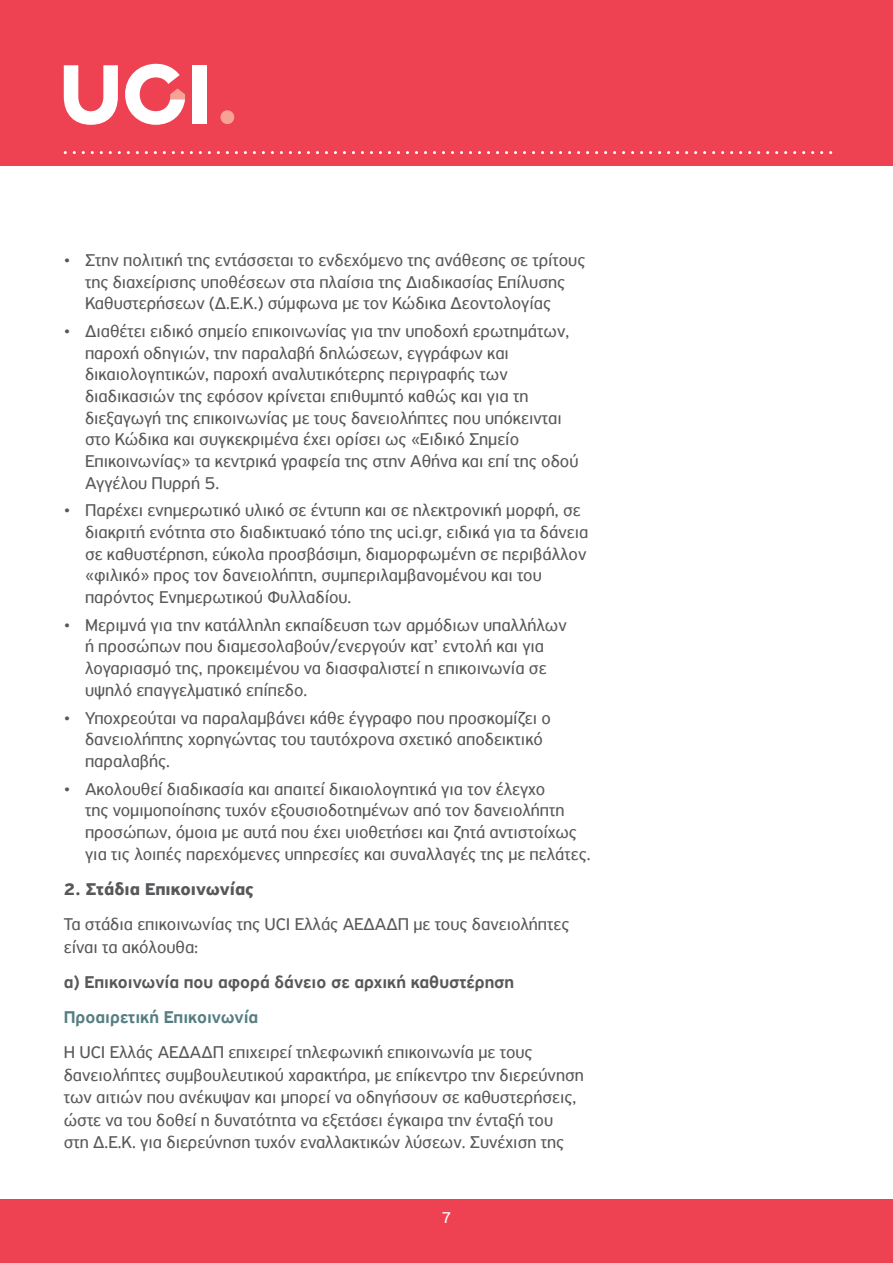
<style>
.page{position:relative;width:893px;height:1263px;background:#fff}
.page>*{position:absolute;margin:0;border:0;box-sizing:border-box;transform-origin:0 0}
.Bullet_text{font:18px/21.6px "PF Highway Sans Pro";color:#57585a}
.Text{font:18px/22.5px "PF Highway Sans Pro";color:#57585a}
.Title_4{font:500 18px "PF Highway Sans Pro";color:#57585a}
.Title_5{font:500 18px "PF Highway Sans Pro";color:#567e82}
.Text-2{font:700 18px "PF Highway Sans Pro";color:#57585a}
.t1{font:16.5px "PF Highway Sans Pro";color:#fff}
</style>
<div class="page">
<div style="left:0;top:0;width:893px;height:166px;background:#ee4252"></div>
<svg style="left:64px;top:151px;width:768px;height:3px"></svg>
<div style="left:0;top:1199px;width:893px;height:64px;background:#ee4252"></div>
<svg style="left:64px;top:65px;width:54px;height:60px"></svg>
<svg style="left:125px;top:64px;width:60px;height:61px"></svg>
<div style="left:192px;top:65px;width:15px;height:59px;background:#fff"></div>
<div style="left:220px;top:110px;width:14px;height:14px;background:#f7a297;border-radius:50%"></div>
<p class="Bullet_text" style="left:85px;top:249px;width:502px;text-indent:-21px">• Στην πολιτική της εντάσσεται το ενδεχόμενο της ανάθεσης σε τρίτους της διαχείρισης υποθέσεων στα πλαίσια της Διαδικασίας Επίλυσης<br>Καθυστερήσεων (Δ.Ε.Κ.) σύμφωνα με τον Κώδικα Δεοντολογίας</p>
<p class="Bullet_text" style="left:85px;top:320px;width:495px;text-indent:-21px">• Διαθέτει ειδικό σημείο επικοινωνίας για την υποδοχή ερωτημάτων, παροχή οδηγιών, την παραλαβή δηλώσεων, εγγράφων και δικαιολογητικών, παροχή αναλυτικότερης περιγραφής των διαδικασιών της εφόσον κρίνεται επιθυμητό καθώς και για τη διεξαγωγή της επικοινωνίας με τους δανειολήπτες που υπόκεινται στο Κώδικα και συγκεκριμένα έχει ορίσει ως «Ειδικό Σημείο Επικοινωνίας» τα κεντρικά γραφεία της στην Αθήνα και επί της οδού Αγγέλου Πυρρή 5.</p>
<p class="Bullet_text" style="left:85px;top:500px;width:505px;text-indent:-21px">• Παρέχει ενημερωτικό υλικό σε έντυπη και σε ηλεκτρονική μορφή, σε διακριτή ενότητα στο διαδικτυακό τόπο της uci.gr, ειδικά για τα δάνεια σε καθυστέρηση, εύκολα προσβάσιμη, διαμορφωμένη σε περιβάλλον «φιλικό» προς τον δανειολήπτη, συμπεριλαμβανομένου και του παρόντος Ενημερωτικού Φυλλαδίου.</p>
<p class="Bullet_text" style="left:85px;top:614px;width:483px;text-indent:-21px">• Μεριμνά για την κατάλληλη εκπαίδευση των αρμόδιων υπαλλήλων ή προσώπων που διαμεσολαβούν/ενεργούν κατ’ εντολή και για λογαριασμό της, προκειμένου να διασφαλιστεί η επικοινωνία σε υψηλό επαγγελματικό επίπεδο.</p>
<p class="Bullet_text" style="left:85px;top:707px;width:467px;text-indent:-21px">• Υποχρεούται να παραλαμβάνει κάθε έγγραφο που προσκομίζει ο δανειολήπτης χορηγώντας του ταυτόχρονα σχετικό αποδεικτικό παραλαβής.</p>
<p class="Bullet_text" style="left:85px;top:778px;width:507px;text-indent:-21px">• Ακολουθεί διαδικασία και απαιτεί δικαιολογητικά για τον έλεγχο<br>της νομιμοποίησης τυχόν εξουσιοδοτημένων από τον δανειολήπτη προσώπων, όμοια με αυτά που έχει υιοθετήσει και ζητά αντιστοίχως για τις λοιπές παρεχόμενες υπηρεσίες και συναλλαγές της με πελάτες.</p>
<p class="Text-2" style="left:64px;top:878px;width:192px">2. Στάδια Επικοινωνίας</p>
<p class="Text" style="left:64px;top:913px;width:507px">Τα στάδια επικοινωνίας της UCI Ελλάς ΑΕΔΑΔΠ με τους δανειολήπτες είναι τα ακόλουθα:</p>
<p class="Title_4" style="left:64px;top:971px;width:452px">α) Επικοινωνία που αφορά δάνειο σε αρχική καθυστέρηση</p>
<p class="Title_5" style="left:64px;top:1007px;width:196px">Προαιρετική Επικοινωνία</p>
<p class="Text" style="left:64px;top:1041px;width:521px">Η UCI Ελλάς ΑΕΔΑΔΠ επιχειρεί τηλεφωνική επικοινωνία με τους δανειολήπτες συμβουλευτικού χαρακτήρα, με επίκεντρο την διερεύνηση των αιτιών που ανέκυψαν και μπορεί να οδηγήσουν σε καθυστερήσεις, ώστε να του δοθεί η δυνατότητα να εξετάσει έγκαιρα την ένταξή του<br>στη Δ.Ε.Κ. για διερεύνηση τυχόν εναλλακτικών λύσεων. Συνέχιση της</p>
<p class="t1" style="left:441px;top:1208px;width:12px">7</p>
</div>
